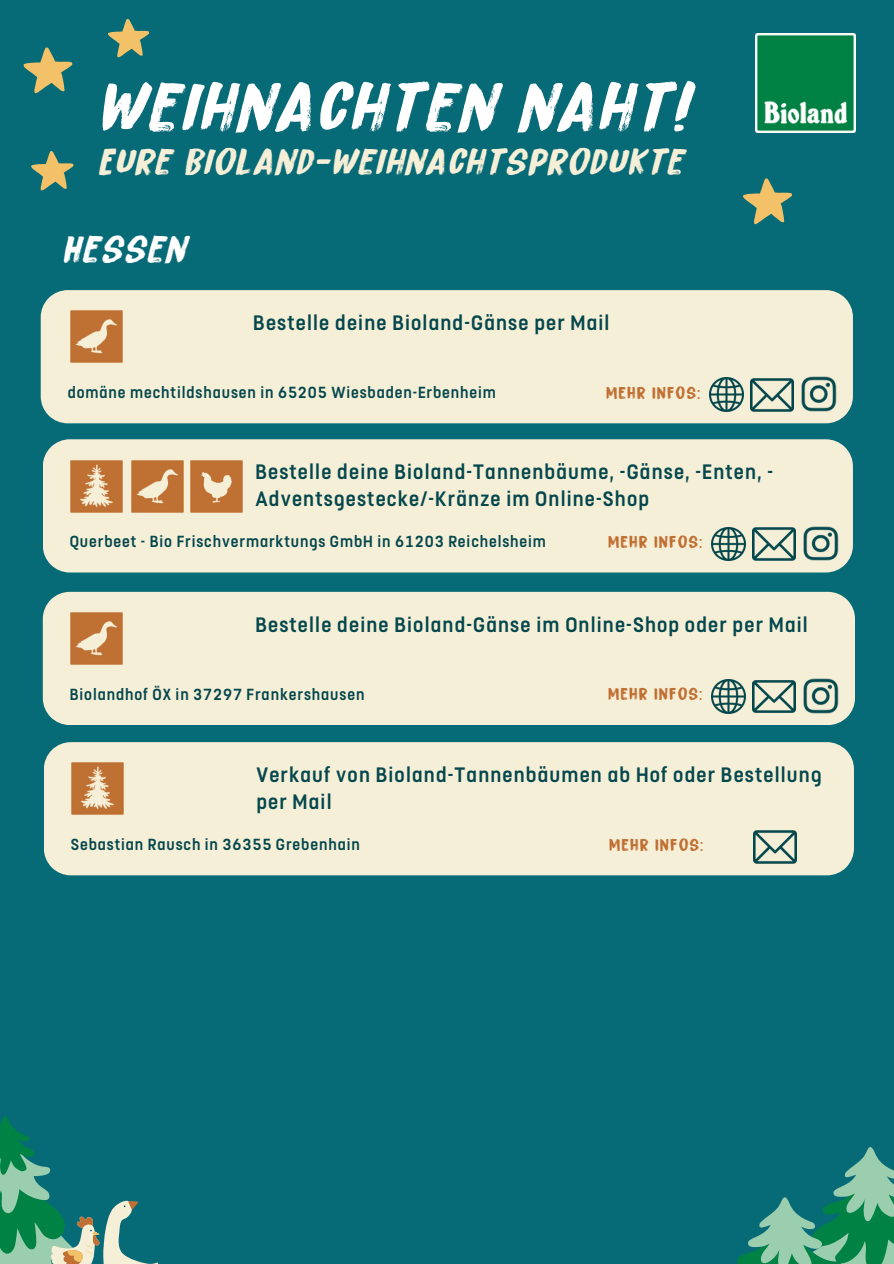
<style>
.page{position:relative;width:894px;height:1264px;background:#fff}
.page>*{position:absolute;margin:0;border:0;box-sizing:border-box;transform-origin:0 0}
.t1{font:italic 73.2px "Bitterbrush";letter-spacing:.02em;color:#fff}
.t2{font:italic 40.5px "Bitterbrush";letter-spacing:.02em;color:#fff}
.t3{font:italic 39px "Bitterbrush";letter-spacing:.02em;color:#f6efd7}
.t4{font:500 23.4px/27px "FS Dillon";letter-spacing:.05em;color:#04474d}
.t5{font:500 18px "FS Dillon";letter-spacing:.05em;color:#04474d}
.t6{font:18px "Bitterbrush";letter-spacing:.05em;color:#c07033}
</style>
<div class="page">
<div style="left:0;top:0;width:893px;height:1263px;background:#076b77"></div>
<svg style="left:737px;top:1147px;width:156px;height:116px"></svg>
<svg style="left:0;top:1116px;width:158px;height:148px"></svg>
<svg style="left:23px;top:47px;width:50px;height:47px"></svg>
<svg style="left:108px;top:19px;width:42px;height:39px"></svg>
<svg style="left:31px;top:151px;width:43px;height:40px"></svg>
<img style="left:755px;top:34px;width:99px;height:99px">
<svg style="left:743px;top:178px;width:49px;height:47px"></svg>
<div style="left:41px;top:290px;width:811px;height:133px;background:#f6efd7"></div>
<img style="left:796px;top:377px;width:45px;height:35px">
<img style="left:750px;top:373px;width:43px;height:43px">
<img style="left:70px;top:310px;width:54px;height:54px">
<img style="left:709px;top:378px;width:34px;height:34px">
<div style="left:43px;top:439px;width:809px;height:133px;background:#f6efd7"></div>
<img style="left:798px;top:526px;width:45px;height:35px">
<img style="left:752px;top:522px;width:43px;height:43px">
<img style="left:70px;top:459px;width:54px;height:54px">
<img style="left:189px;top:459px;width:54px;height:54px">
<img style="left:131px;top:459px;width:54px;height:54px">
<img style="left:711px;top:527px;width:34px;height:34px">
<div style="left:43px;top:592px;width:811px;height:133px;background:#f6efd7"></div>
<img style="left:798px;top:678px;width:45px;height:35px">
<img style="left:752px;top:675px;width:43px;height:43px">
<img style="left:70px;top:611px;width:54px;height:54px">
<img style="left:711px;top:679px;width:34px;height:34px">
<div style="left:44px;top:742px;width:809px;height:133px;background:#f6efd7"></div>
<img style="left:753px;top:825px;width:43px;height:43px">
<img style="left:71px;top:762px;width:54px;height:54px">
<p class="t1" style="left:93px;top:64px;width:594px">WEIHNACHTEN NAHT!</p>
<h1 class="t3" style="left:97px;top:138px;width:587px">EURE BIOLAND-WEIHNACHTSPRODUKTE</h1>
<p class="t2" style="left:60px;top:225px;width:126px">HESSEN</p>
<h2 class="t4" style="left:253px;top:309px;width:357px">Bestelle deine Bioland-Gänse per Mail</h2>
<h2 class="t5" style="left:68px;top:383px;width:430px">domäne mechtildshausen in 65205 Wiesbaden-Erbenheim</h2>
<p class="t6" style="left:606px;top:382px;width:96px">MEHR INFOS:</p>
<p class="t4" style="left:255px;top:458px;width:519px">Bestelle deine Bioland-Tannenbäume, -Gänse, -Enten, -<br>Adventsgestecke/-Kränze im Online-Shop</p>
<p class="t5" style="left:70px;top:532px;width:477px">Querbeet - Bio Frischvermarktungs GmbH in 61203 Reichelsheim</p>
<p class="t6" style="left:608px;top:531px;width:96px">MEHR INFOS:</p>
<p class="t4" style="left:255px;top:611px;width:553px">Bestelle deine Bioland-Gänse im Online-Shop oder per Mail</p>
<h3 class="t5" style="left:70px;top:684px;width:296px">Biolandhof ÖX in 37297 Frankershausen</h3>
<p class="t6" style="left:608px;top:683px;width:96px">MEHR INFOS:</p>
<p class="t4" style="left:256px;top:761px;width:566px">Verkauf von Bioland-Tannenbäumen ab Hof oder Bestellung per Mail</p>
<p class="t5" style="left:71px;top:834px;width:290px">Sebastian Rausch in 36355 Grebenhain</p>
<h4 class="t6" style="left:609px;top:834px;width:96px">MEHR INFOS:</h4>
</div>
